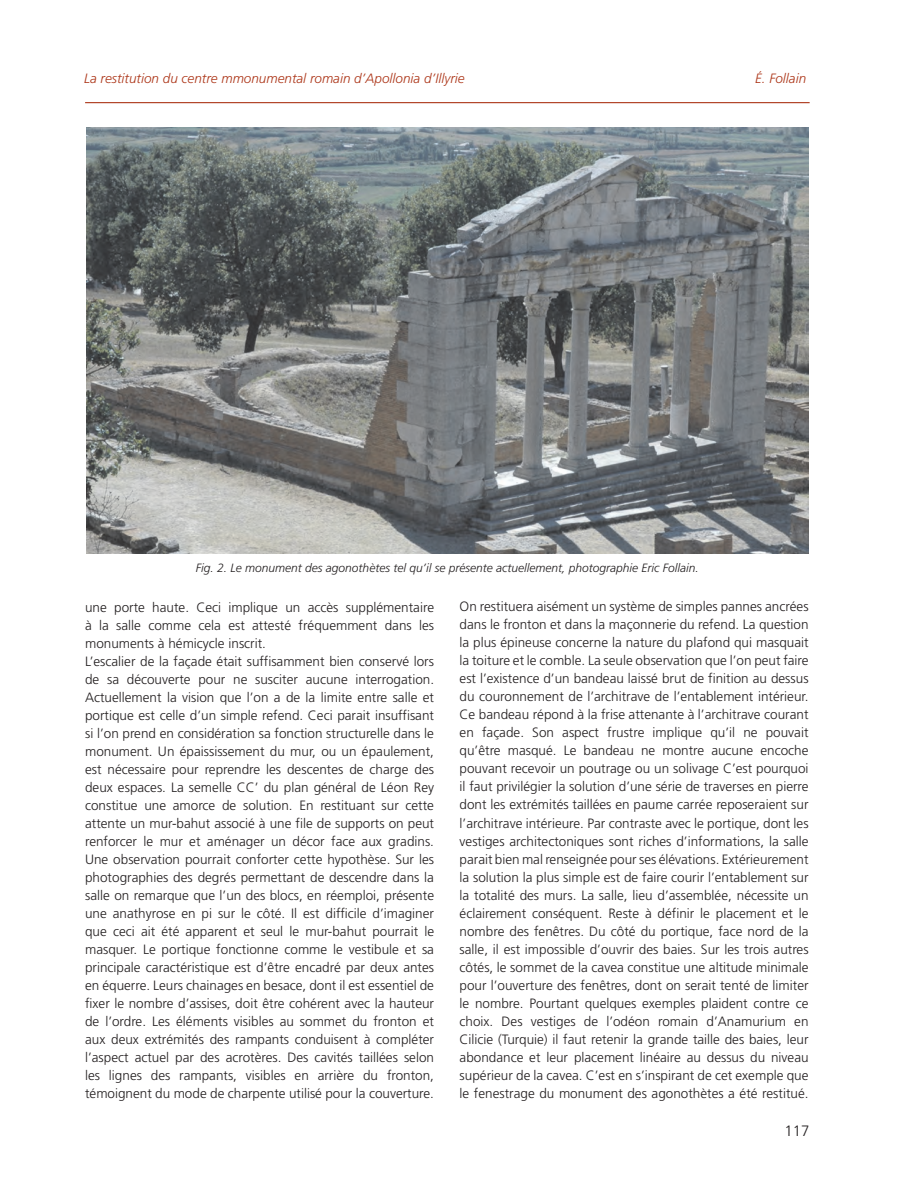
<style>
.page{position:relative;width:915px;height:1191px;background:#fff}
.page>*{position:absolute;margin:0;border:0;box-sizing:border-box;transform-origin:0 0}
.t1{font:300 15px "Frutiger";color:#231f20}
.t2{font:300 13.5px/18px "Frutiger";color:#231f20}
.t3{font:italic 300 13.5px "Frutiger";color:#ad371a}
.t4{font:italic 300 12px "Frutiger";color:#231f20}
</style>
<div class="page">
<hr style="left:85px;top:102px;width:724px;height:1px;background:#ad371a">
<img style="left:86px;top:127px;width:722px;height:427px">
<p class="t3" style="left:84px;top:70px;width:382px">La restitution du centre mmonumental romain d’Apollonia d’Illyrie</p>
<p class="t3" style="left:754px;top:70px;width:53px">É. Follain</p>
<p class="t4" style="left:196px;top:561px;width:504px">Fig. 2. Le monument des agonothètes tel qu’il se présente actuellement, photographie Eric Follain.</p>
<p class="t2" style="left:85px;top:598px;width:350px">une porte haute. Ceci implique un accès supplémentaire à la salle comme cela est attesté fréquemment dans les monuments à hémicycle inscrit.<br>L’escalier de la façade était suffisamment bien conservé lors de sa découverte pour ne susciter aucune interrogation.<br>Actuellement la vision que l’on a de la limite entre salle et portique est celle d’un simple refend. Ceci parait insuffisant si l’on prend en considération sa fonction structurelle dans le monument. Un épaississement du mur, ou un épaulement, est nécessaire pour reprendre les descentes de charge des deux espaces. La semelle CC ’ du plan général de Léon Rey constitue une amorce de solution. En restituant sur cette attente un mur-bahut associé à une file de supports on peut renforcer le mur et aménager un décor face aux gradins.<br>Une observation pourrait conforter cette hypothèse. Sur les photographies des degrés permettant de descendre dans la salle on remarque que l’un des blocs, en réemploi, présente une anathyrose en pi sur le côté. Il est difficile d’imaginer que ceci ait été apparent et seul le mur-bahut pourrait le masquer. Le portique fonctionne comme le vestibule et sa principale caractéristique est d’être encadré par deux antes en équerre. Leurs chainages en besace, dont il est essentiel de fixer le nombre d’assises, doit être cohérent avec la hauteur de l’ordre. Les éléments visibles au sommet du fronton et aux deux extrémités des rampants conduisent à compléter l’aspect actuel par des acrotères. Des cavités taillées selon les lignes des rampants, visibles en arrière du fronton, témoignent du mode de charpente utilisé pour la couverture.</p>
<p class="t2" style="left:459px;top:598px;width:350px;text-align:justify">On restituera aisément un système de simples pannes ancrées dans le fronton et dans la maçonnerie du refend. La question la plus épineuse concerne la nature du plafond qui masquait la toiture et le comble. La seule observation que l’on peut faire est l’existence d’un bandeau laissé brut de finition au dessus du couronnement de l’architrave de l’entablement intérieur.<br>C e bandeau répond à la frise attenante à l’architrave courant en façade. Son aspect frustre implique qu’il ne pouvait qu’être masqué. Le bandeau ne montre aucune encoche pouvant recevoir un poutrage ou un solivage C’est pourquoi il faut privilégier la solution d’une série de traverses en pierre dont les extrémités taillées en paume carrée reposeraient sur l’architrave intérieure. Par contraste avec le portique, dont les vestiges architectoniques sont riches d’informations, la salle parait bien mal renseignée pour ses élévations. Extérieurement la solution la plus simple est de faire courir l’entablement sur la totalité des murs. La salle, lieu d’assemblée, nécessite un éclairement conséquent. Reste à définir le placement et le nombre des fenêtres. Du côté du portique, face nord de la salle, il est impossible d’ouvrir des baies. Sur les trois autres côtés, le sommet de la cavea constitue une altitude minimale pour l’ouverture des fenêtres, dont on serait tenté de limiter le nombre. Pourtant quelques exemples plaident contre ce choix. Des vestiges de l’odéon romain d’Anamurium en C ilicie (Turquie) il faut retenir la grande taille des baies, leur abondance et leur placement linéaire au dessus du niveau supérieur de la cavea. C’est en s’inspirant de cet exemple que le fenestrage du monument des agonothètes a été restitué.</p>
<p class="t1" style="left:784px;top:1122px;width:27px">117</p>
</div>
